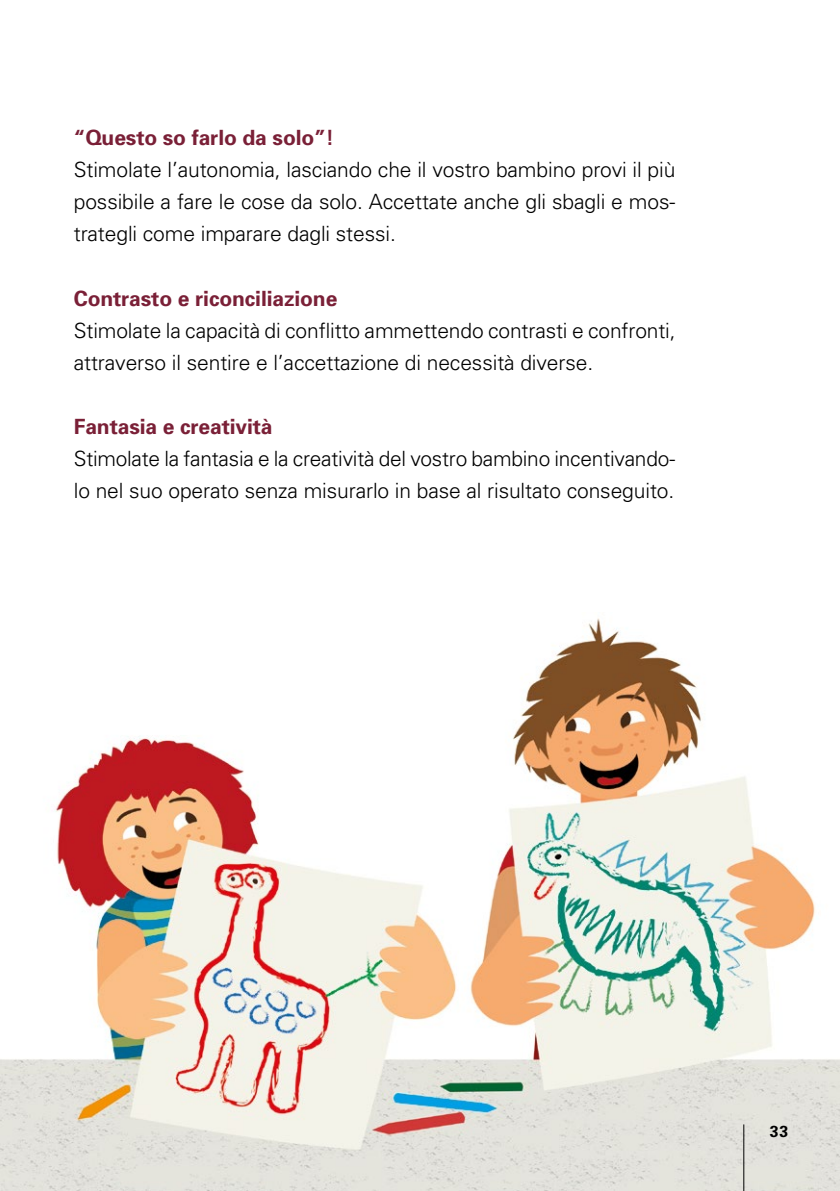
<style>
.page{position:relative;width:840px;height:1191px;background:#fff}
.page>*{position:absolute;margin:0;border:0;box-sizing:border-box;transform-origin:0 0}
.t1{font:300 21px/32px "Univers";letter-spacing:-.005em;color:#000}
.t2{font:700 21px "Univers";letter-spacing:-.005em;color:#7a2037}
.t3{font:700 16px "Univers";color:#000}
</style>
<div class="page">
<img style="left:0;top:618px;width:839px;height:573px">
<hr style="left:743px;top:1124px;width:1px;height:67px;background:#000">
<p class="t2" style="left:74px;top:125px;width:261px">“Questo so farlo da solo”!</p>
<p class="t1" style="left:74px;top:153px;width:603px;text-align:justify">Stimolate l’autonomia, lasciando che il vostro bambino provi il più possibile a fare le cose da solo. Accettate anche gli sbagli e mos&shy;trategli come imparare dagli stessi.</p>
<p class="t2" style="left:74px;top:285px;width:265px">Contrasto e riconciliazione</p>
<p class="t1" style="left:74px;top:313px;width:603px">Stimolate la capacità di conflitto ammettendo contrasti e confronti, attraverso il sentire e l’accettazione di necessità diverse.</p>
<p class="t2" style="left:74px;top:413px;width:200px">Fantasia e creatività</p>
<p class="t1" style="left:74px;top:441px;width:602px">Stimolate la fantasia e la creatività del vostro bambino incentivando&shy;lo nel suo operato senza misurarlo in base al risultato conseguito.</p>
<p class="t3" style="left:769px;top:1121px;width:20px">33</p>
</div>
